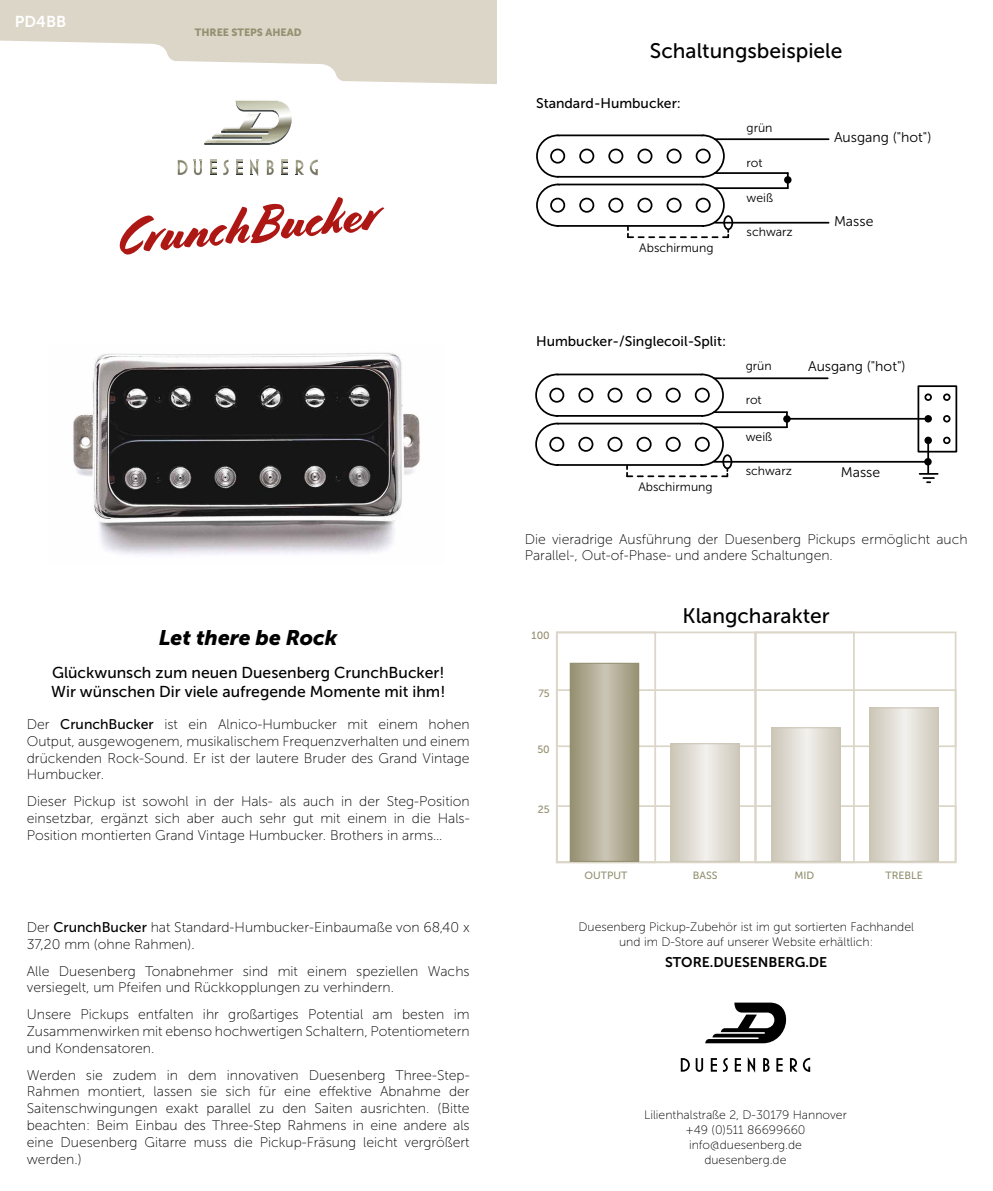
<style>
.page{position:relative;width:993px;height:1191px;background:#fff}
.page>*{position:absolute;margin:0;border:0;box-sizing:border-box;transform-origin:0 0}
.t1{font:50.75px "Cortado";color:#ad1815}
.t2{font:21px "Museo Sans 500";color:#000}
.t3{font:italic 21px "Museo Sans 900";color:#000}
.t4{font:15.75px/18.9px "Museo Sans 500";color:#000}
.t5{font:15.75px "Museo Sans 700";color:#fff}
.t6{font:14px/16.8px "Museo Sans 100";color:#000;text-align:justify}
.t7{font:14px "Museo Sans 500";color:#000}
.t8{font:14px "Museo Sans 300";color:#000}
.t9{font:14px "Museo Sans 700";color:#000}
.t10{font:12.25px/14.7px "Museo Sans 100";color:#000;text-align:center}
.t11{font:12.25px "Museo Sans 300";color:#000}
.t12{font:10.5px "Museo Sans 500";color:#949071}
.t13{font:10.5px "Museo Sans 900";color:#949071}
.s1{font-family:"Museo Sans 500"}
</style>
<div class="page">
<svg style="left:705px;top:1002px;width:81px;height:41px"></svg>
<svg style="left:680px;top:1057px;width:129px;height:15px"></svg>
<div style="left:555px;top:631px;width:101px;height:232px;border:2px solid #dcd6c8"></div>
<div style="left:754px;top:631px;width:100px;height:232px;border:2px solid #dcd6c8"></div>
<div style="left:754px;top:631px;width:202px;height:232px;border:2px solid #dcd6c8"></div>
<div style="left:555px;top:805px;width:401px;height:58px;border:2px solid #dcd6c8"></div>
<div style="left:555px;top:689px;width:401px;height:58px;border:2px solid #dcd6c8"></div>
<svg style="left:572px;top:665px;width:64px;height:194px;background:#b1ab94"></svg>
<div style="left:570px;top:663px;width:68px;height:198px;border:1px solid #949071"></div>
<svg style="left:672px;top:745px;width:65px;height:114px;background:#dfdcd3"></svg>
<div style="left:670px;top:743px;width:69px;height:118px;border:1px solid #cbc5b6"></div>
<svg style="left:773px;top:729px;width:65px;height:130px;background:#e0dcd3"></svg>
<div style="left:771px;top:727px;width:69px;height:134px;border:1px solid #cbc5b6"></div>
<svg style="left:871px;top:709px;width:65px;height:150px;background:#dfdcd3"></svg>
<div style="left:869px;top:707px;width:69px;height:154px;border:1px solid #cbc5b6"></div>
<img style="left:73px;top:353px;width:347px;height:202px">
<svg style="left:204px;top:100px;width:88px;height:45px"></svg>
<svg style="left:178px;top:159px;width:126px;height:17px"></svg>
<svg style="left:310px;top:160px;width:7px;height:15px"></svg>
<svg style="left:0;top:0;width:496px;height:84px"></svg>
<hr style="left:714px;top:138px;width:114px;height:2px;background:#000">
<hr style="left:714px;top:222px;width:114px;height:2px;background:#000">
<hr style="left:714px;top:187px;width:73px;height:2px;background:#000">
<hr style="left:714px;top:172px;width:73px;height:2px;background:#000">
<svg style="left:784px;top:173px;width:6px;height:15px"></svg>
<div style="left:783px;top:176px;width:8px;height:8px;border:2px solid #000;border-radius:50%"></div>
<svg style="left:536px;top:134px;width:192px;height:104px"></svg>
<div style="left:723px;top:215px;width:10px;height:15px;border:2px solid #000;border-radius:50%"></div>
<hr style="left:713px;top:377px;width:114px;height:2px;background:#000">
<hr style="left:713px;top:461px;width:214px;height:1px;background:#000">
<hr style="left:713px;top:426px;width:73px;height:2px;background:#000">
<hr style="left:713px;top:411px;width:73px;height:2px;background:#000">
<svg style="left:783px;top:412px;width:6px;height:15px"></svg>
<div style="left:783px;top:415px;width:7px;height:8px;border:2px solid #000;border-radius:50%"></div>
<svg style="left:535px;top:373px;width:193px;height:104px"></svg>
<div style="left:722px;top:454px;width:10px;height:15px;border:2px solid #000;border-radius:50%"></div>
<div style="left:917px;top:385px;width:39px;height:67px;border:2px solid #000"></div>
<div style="left:924px;top:393px;width:7px;height:8px;border:2px solid #000;border-radius:50%"></div>
<div style="left:942px;top:393px;width:8px;height:8px;border:2px solid #000;border-radius:50%"></div>
<div style="left:924px;top:415px;width:7px;height:7px;border:2px solid #000;border-radius:50%"></div>
<div style="left:942px;top:415px;width:8px;height:7px;border:2px solid #000;border-radius:50%"></div>
<div style="left:924px;top:436px;width:7px;height:8px;border:2px solid #000;border-radius:50%"></div>
<div style="left:942px;top:436px;width:8px;height:8px;border:2px solid #000;border-radius:50%"></div>
<hr style="left:787px;top:418px;width:140px;height:2px;background:#000">
<div style="left:923px;top:458px;width:8px;height:7px;border:2px solid #000;border-radius:50%"></div>
<hr style="left:927px;top:441px;width:1px;height:33px;background:#000">
<svg style="left:919px;top:473px;width:18px;height:10px"></svg>
<p class="t5" style="left:15px;top:12px;width:53px">PD4BB</p>
<p class="t13" style="left:195px;top:27px;width:108px">THREE STEPS AHEAD</p>
<h1 class="t1" style="left:114px;top:207px;width:263px;rotate:-5deg">CrunchBucker</h1>
<h2 class="t3" style="left:159px;top:625px;width:180px">Let there be Rock</h2>
<p class="t4" style="left:51px;top:663px;width:395px">Glückwunsch zum neuen Duesenberg CrunchBucker!<br>Wir wünschen Dir viele aufregende Momente mit ihm!</p>
<p class="t6" style="left:27px;top:716px;width:444px">Der <span class="s1">CrunchBucker</span> ist ein Alnico-Humbucker mit einem hohen Output, ausgewogenem, musikalischem Frequenzverhalten und einem drückenden Rock-Sound. Er ist der lautere Bruder des Grand Vintage Humbucker.</p>
<p class="t6" style="left:27px;top:793px;width:444px">Dieser Pickup ist sowohl in der Hals- als auch in der Steg-Position einsetzbar, ergänzt sich aber auch sehr gut mit einem in die Hals-Position montierten Grand Vintage Humbucker. Brothers in arms…</p>
<p class="t6" style="left:27px;top:919px;width:444px">Der <span class="s1">CrunchBucker</span> hat Standard-Humbucker-Einbaumaße von 68,40 x<br>37,20 mm (ohne Rahmen).</p>
<p class="t6" style="left:27px;top:962px;width:444px">Alle Duesenberg Tonabnehmer sind mit einem speziellen Wachs versiegelt, um Pfeifen und Rückkopplungen zu verhindern.</p>
<p class="t6" style="left:27px;top:1006px;width:444px">Unsere Pickups entfalten ihr großartiges Potential am besten im Zusammenwirken mit ebenso hochwertigen Schaltern, Potentiometern und Kondensatoren.</p>
<p class="t6" style="left:27px;top:1066px;width:444px">Werden sie zudem in dem innovativen Duesenberg Three-Step-Rahmen montiert, lassen sie sich für eine effektive Abnahme der Saitenschwingungen exakt parallel zu den Saiten ausrichten. (Bitte beachten: Beim Einbau des Three-Step Rahmens in eine andere als eine Duesenberg Gitarre muss die Pickup-Fräsung leicht vergrößert werden.)</p>
<h2 class="t2" style="left:649px;top:39px;width:194px">Schaltungsbeispiele</h2>
<p class="t7" style="left:536px;top:96px;width:146px">Standard-Humbucker:</p>
<p class="t11" style="left:639px;top:241px;width:76px">Abschirmung</p>
<p class="t11" style="left:746px;top:121px;width:27px">grün</p>
<p class="t11" style="left:746px;top:156px;width:18px">rot</p>
<p class="t11" style="left:746px;top:191px;width:28px">weiß</p>
<p class="t11" style="left:746px;top:225px;width:48px">schwarz</p>
<p class="t8" style="left:833px;top:130px;width:99px">Ausgang ("hot")</p>
<p class="t8" style="left:833px;top:213px;width:41px">Masse</p>
<p class="t7" style="left:536px;top:333px;width:191px">Humbucker-/Singlecoil-Split:</p>
<p class="t11" style="left:638px;top:480px;width:76px">Abschirmung</p>
<p class="t11" style="left:745px;top:359px;width:27px">grün</p>
<p class="t8" style="left:807px;top:359px;width:99px">Ausgang ("hot")</p>
<p class="t11" style="left:745px;top:393px;width:18px">rot</p>
<p class="t11" style="left:745px;top:430px;width:28px">weiß</p>
<p class="t11" style="left:745px;top:464px;width:48px">schwarz</p>
<p class="t8" style="left:840px;top:465px;width:41px">Masse</p>
<p class="t6" style="left:524px;top:530px;width:444px">Die vieradrige Ausführung der Duesenberg Pickups ermöglicht auch<br>Parallel-, Out-of-Phase- und andere Schaltungen.</p>
<p class="t12" style="left:531px;top:629px;width:20px">100</p>
<p class="t12" style="left:538px;top:687px;width:13px">75</p>
<p class="t12" style="left:537px;top:743px;width:14px">50</p>
<p class="t12" style="left:537px;top:803px;width:13px">25</p>
<h2 class="t2" style="left:682px;top:604px;width:149px">Klangcharakter</h2>
<p class="t12" style="left:584px;top:870px;width:44px">OUTPUT</p>
<p class="t12" style="left:692px;top:870px;width:26px">BASS</p>
<p class="t12" style="left:794px;top:870px;width:21px">MID</p>
<p class="t12" style="left:885px;top:870px;width:39px">TREBLE</p>
<p class="t10" style="left:578px;top:919px;width:337px">Duesenberg Pickup-Zubehör ist im gut sortierten Fachhandel und im D-Store auf unserer Website erhältlich:</p>
<p class="t9" style="left:665px;top:954px;width:164px">STORE.DUESENBERG.DE</p>
<p class="t10" style="left:644px;top:1108px;width:204px">Lilienthalstraße 2, D-30179 Hannover +49 (0)511 86699660 info@duesenberg.de<br>duesenberg.de</p>
</div>
